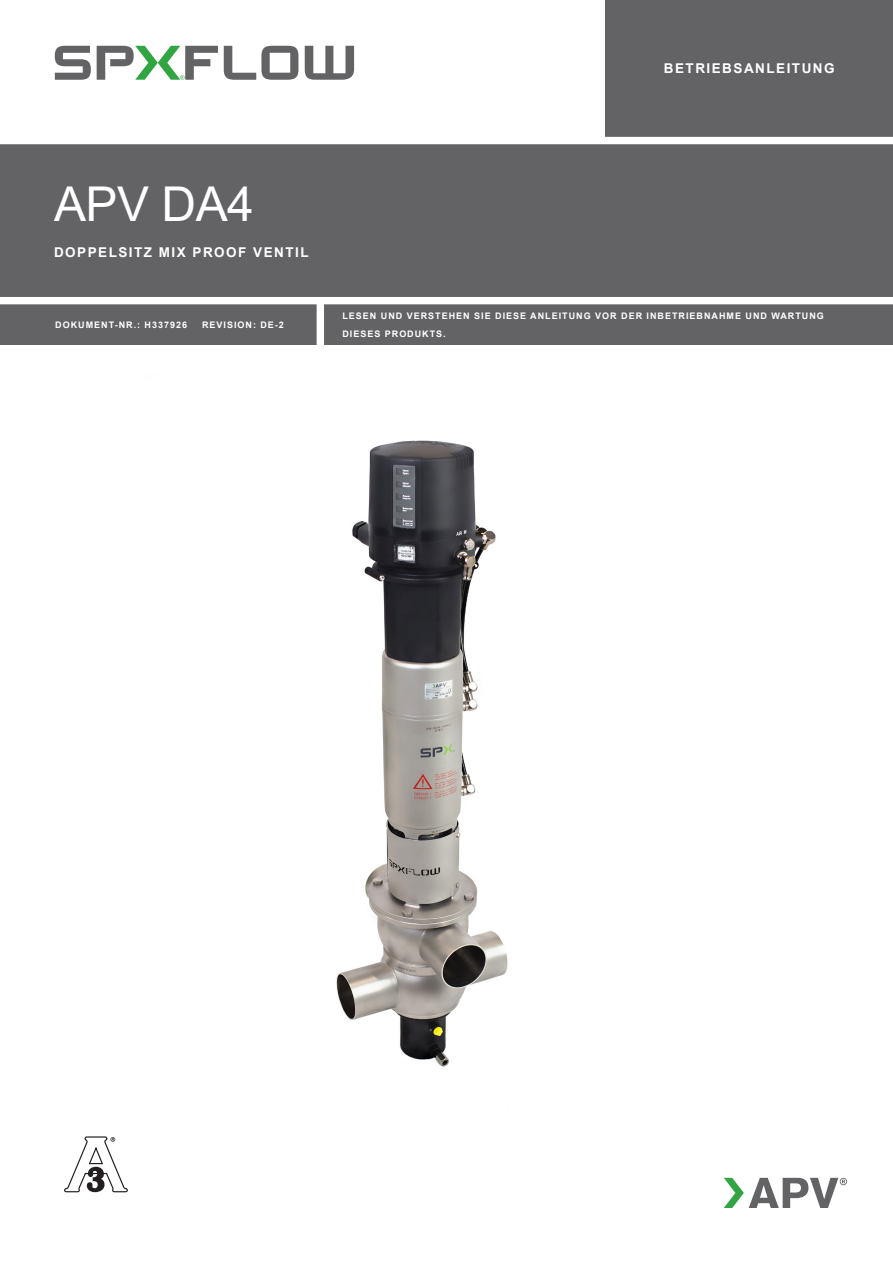
<style>
.page{position:relative;width:893px;height:1263px;background:#fff}
.page>*{position:absolute;margin:0;border:0;box-sizing:border-box;transform-origin:0 0}
.t1{font:48px "Arial";letter-spacing:-.01em;color:#fff}
.t2{font:700 13.5px "Arial";letter-spacing:.11em;color:#fff}
.t3{font:700 9px/18px "Arial";letter-spacing:.11em;color:#fff}
</style>
<div class="page">
<div style="left:0;top:141px;width:893px;height:160px;background:#636366"></div>
<div style="left:0;top:300px;width:893px;height:45px;background:#636366"></div>
<div style="left:0;top:297px;width:893px;height:7px;background:#fff"></div>
<div style="left:317px;top:299px;width:7px;height:52px;background:#fff"></div>
<div style="left:606px;top:0;width:287px;height:136px;background:#636366"></div>
<div style="left:0;top:137px;width:893px;height:7px;background:#fff"></div>
<svg style="left:724px;top:1178px;width:123px;height:30px"></svg>
<svg style="left:55px;top:46px;width:36px;height:34px"></svg>
<svg style="left:224px;top:46px;width:74px;height:34px"></svg>
<svg style="left:305px;top:46px;width:49px;height:34px"></svg>
<svg style="left:97px;top:46px;width:121px;height:34px"></svg>
<img style="left:336px;top:440px;width:172px;height:627px">
<svg style="left:64px;top:1136px;width:64px;height:56px"></svg>
<h1 class="t1" style="left:54px;top:171px;width:201px">APV DA4</h1>
<h2 class="t2" style="left:54px;top:242px;width:256px">DOPPELSITZ MIX PROOF VENTIL</h2>
<h2 class="t2" style="left:664px;top:59px;width:172px">BETRIEBSANLEITUNG</h2>
<p class="t3" style="left:55px;top:316px;width:133px">DOKUMENT-NR.: H337926</p>
<p class="t3" style="left:202px;top:316px;width:83px">REVISION: DE-2</p>
<p class="t3" style="left:342px;top:307px;width:483px">LESEN UND VERSTEHEN SIE DIESE ANLEITUNG VOR DER INBETRIEBNAHME UND WARTUNG<br>DIESES PRODUKTS.</p>
</div>
